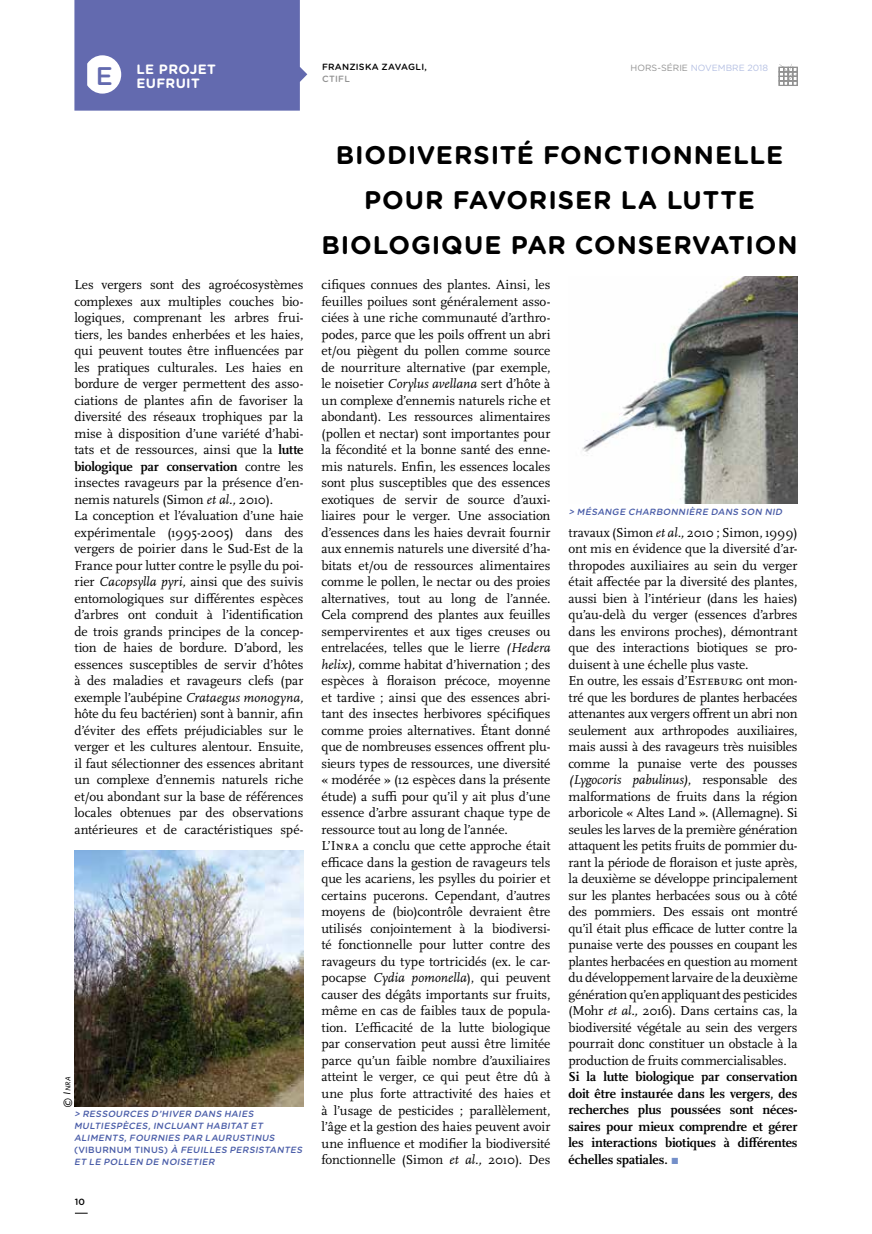
<style>
.page{position:relative;width:872px;height:1234px;background:#fff}
.page>*{position:absolute;margin:0;border:0;box-sizing:border-box;transform-origin:0 0}
.t1{font:700 25.5px/45px "Gotham Rounded";letter-spacing:.035em;color:#000;text-align:center}
.t2{font:13.5px/16.5px "Scala OT";letter-spacing:-.005em;color:#000}
.t3{font:700 13.5px/16.5px "Scala OT";letter-spacing:-.005em;color:#000;text-align:justify}
.t4{font:700 13.5px/13.5px "Gotham Rounded";letter-spacing:.025em;color:#fff}
.t5{font:italic 500 9px/12px "Gotham Rounded";color:#4a5da8}
.t6{font:9px "Gotham Rounded";color:#b5c0e3}
.t7{font:500 9px "Gotham Rounded";letter-spacing:.025em;color:#000}
.t8{font:500 9px "Gotham Rounded";letter-spacing:.03em;color:#929292}
.t9{font:italic 7.35px "Scala Sans";color:#000}
.s1{font-weight:500;font-size:25.5px;color:#636aaf}
.s2{color:#929292}
.s3{font-weight:700}
.s4{font-style:italic}
.s5{font-size:10.5px}
.s6{font-style:normal}
.s7{color:#748fc9}
</style>
<div class="page">
<svg style="left:75px;top:1212px;width:13px;height:1px"></svg>
<img style="left:74px;top:850px;width:229px;height:256px">
<img style="left:582px;top:276px;width:215px;height:227px">
<svg style="left:74px;top:0;width:233px;height:111px;background:#6e75b4"></svg>
<svg style="left:778px;top:64px;width:19px;height:22px"></svg>
<p class="t4" style="left:136px;top:62px;width:81px;text-indent:-41px"><span class="s1">E</span> LE PROJET<br>EUFRUIT</p>
<p class="t7" style="left:322px;top:61px;width:106px">FRANZISKA ZAVAGLI,</p>
<p class="t8" style="left:322px;top:73px;width:29px">CTIFL</p>
<p class="t6" style="left:630px;top:61px;width:139px"><span class="s2">HORS-SÉRIE</span> NOVEMBRE 2018</p>
<h1 class="t1" style="left:321px;top:131px;width:477px">BIODIVERSITÉ FONCTIONNELLE<br>POUR FAVORISER LA LUTTE<br>BIOLOGIQUE PAR CONSERVATION</h1>
<p class="t2" style="left:74px;top:276px;width:230px">Les vergers sont des agroécosystèmes complexes aux multiples couches bio&shy;logiques, comprenant les arbres frui&shy;tiers, les bandes enherbées et les haies, qui peuvent toutes être influencées par les pratiques culturales. Les haies en bordure de verger permettent des asso&shy;ciations de plantes afin de favoriser la diversité des réseaux trophiques par la mise à disposition d’une variété d’habi&shy;tats et de ressources, ainsi que la <span class="s3">lutte biologique par conservation</span> contre les insectes ravageurs par la présence d’en&shy;nemis naturels (Simon <span class="s4">et al.,</span> 2010).<br>La conception et l’évaluation d’une haie expérimentale (1995-2005) dans des vergers de poirier dans le Sud-Est de la France pour lutter contre le psylle du poi&shy;rier <span class="s4">Cacopsylla pyri,</span> ainsi que des suivis entomologiques sur différentes espèces d’arbres ont conduit à l’identification de trois grands principes de la concep&shy;tion de haies de bordure. D’abord, les essences susceptibles de servir d’hôtes à des maladies et ravageurs clefs (par exemple l’aubépine <span class="s4">Crataegus monogyna, </span>hôte du feu bactérien) sont à bannir, afin d’éviter des effets préjudiciables sur le verger et les cultures alentour. Ensuite, il faut sélectionner des essences abritant un complexe d’ennemis naturels riche et/ou abondant sur la base de références locales obtenues par des observations antérieures et de caractéristiques spé-</p>
<p class="t2" style="left:321px;top:276px;width:230px">cifiques connues des plantes. Ainsi, les feuilles poilues sont généralement asso&shy;ciées à une riche communauté d’arthro&shy;podes, parce que les poils offrent un abri et/ou piègent du pollen comme source de nourriture alternative (par exemple, le noisetier <span class="s4">Corylus avellana</span> sert d’hôte à un complexe d’ennemis naturels riche et abondant). Les ressources alimentaires (pollen et nectar) sont importantes pour la fécondité et la bonne santé des enne&shy;mis naturels. Enfin, les essences locales sont plus susceptibles que des essences exotiques de servir de source d’auxi&shy;liaires pour le verger. Une association d’essences dans les haies devrait fournir aux ennemis naturels une diversité d’ha&shy;bitats et/ou de ressources alimentaires comme le pollen, le nectar ou des proies alternatives, tout au long de l’année.<br>Cela comprend des plantes aux feuilles sempervirentes et aux tiges creuses ou entrelacées, telles que le lierre <span class="s4">(Hedera helix),</span> comme habitat d’hivernation ; des espèces à floraison précoce, moyenne et tardive ; ainsi que des essences abri&shy;tant des insectes herbivores spécifiques comme proies alternatives. Étant donné que de nombreuses essences offrent plu&shy;sieurs types de ressources, une diversité « modérée » (12 espèces dans la présente étude) a suffi pour qu’il y ait plus d’une essence d’arbre assurant chaque type de ressource tout au long de l’année.<br>L’INRA a conclu que cette approche était efficace dans la gestion de ravageurs tels que les acariens, les psylles du poirier et certains pucerons. Cependant, d’autres moyens de (bio)contrôle devraient être utilisés conjointement à la biodiversi&shy;té fonctionnelle pour lutter contre des ravageurs du type tortricidés (ex. le car&shy;pocapse <span class="s4">Cydia pomonella</span>), qui peuvent causer des dégâts importants sur fruits, même en cas de faibles taux de popula&shy;tion. L’efficacité de la lutte biologique par conservation peut aussi être limitée parce qu’un faible nombre d’auxiliaires atteint le verger, ce qui peut être dû à une plus forte attractivité des haies et à l’usage de pesticides ; parallèlement, l’âge et la gestion des haies peuvent avoir une influence et modifier la biodiversité fonctionnelle (Simon <span class="s4">et al.,</span> 2010). Des</p>
<p class="t9" style="left:64px;top:1107px;width:33px;rotate:-90deg"><span class="s5">© I</span>nra</p>
<p class="t5" style="left:74px;top:1107px;width:232px">&gt; RESSOURCES D’HIVER DANS HAIES MULTIESPÈCES, INCLUANT HABITAT ET ALIMENTS, FOURNIES PAR LAURUSTINUS<br><span class="s6">( V I B U R N U M T I N U S )</span> À FEUILLES PERSISTANTES ET LE POLLEN DE NOISETIER</p>
<p class="t7" style="left:75px;top:1194px;width:12px">10</p>
<p class="t5" style="left:568px;top:505px;width:217px">&gt; MÉSANGE CHARBONNIÈRE DANS SON NID</p>
<p class="t2" style="left:568px;top:524px;width:230px">travaux (Simon <span class="s4">et al.,</span> 2010 ; Simon, 1999) ont mis en évidence que la diversité d’ar&shy;thropodes auxiliaires au sein du verger était affectée par la diversité des plantes, aussi bien à l’intérieur (dans les haies) qu’au-delà du verger (essences d’arbres dans les environs proches), démontrant que des interactions biotiques se pro&shy;duisent à une échelle plus vaste.<br>En outre, les essais d’ESTEBURG ont mon&shy;tré que les bordures de plantes herbacées attenantes aux vergers offrent un abri non seulement aux arthropodes auxiliaires, mais aussi à des ravageurs très nuisibles comme la punaise verte des pousses <span class="s4">(Lygocoris pabulinus)</span>, responsable des malformations de fruits dans la région arboricole « Altes Land ». (Allemagne). Si seules les larves de la première génération attaquent les petits fruits de pommier du&shy;rant la période de floraison et juste après, la deuxième se développe principalement sur les plantes herbacées sous ou à côté des pommiers. Des essais ont montré qu’il était plus efficace de lutter contre la punaise verte des pousses en coupant les plantes herbacées en question au moment du développement larvaire de la deuxième génération qu’en appliquant des pesticides (Mohr <span class="s4">et al.,</span> 2016). Dans certains cas, la biodiversité végétale au sein des vergers pourrait donc constituer un obstacle à la production de fruits commercialisables.</p>
<p class="t3" style="left:568px;top:1068px;width:230px">Si la lutte biologique par conservation doit être instaurée dans les vergers, des recherches plus poussées sont néces&shy;saires pour mieux comprendre et gérer les interactions biotiques à différentes échelles spatiales. <span class="s7">▪</span></p>
</div>
